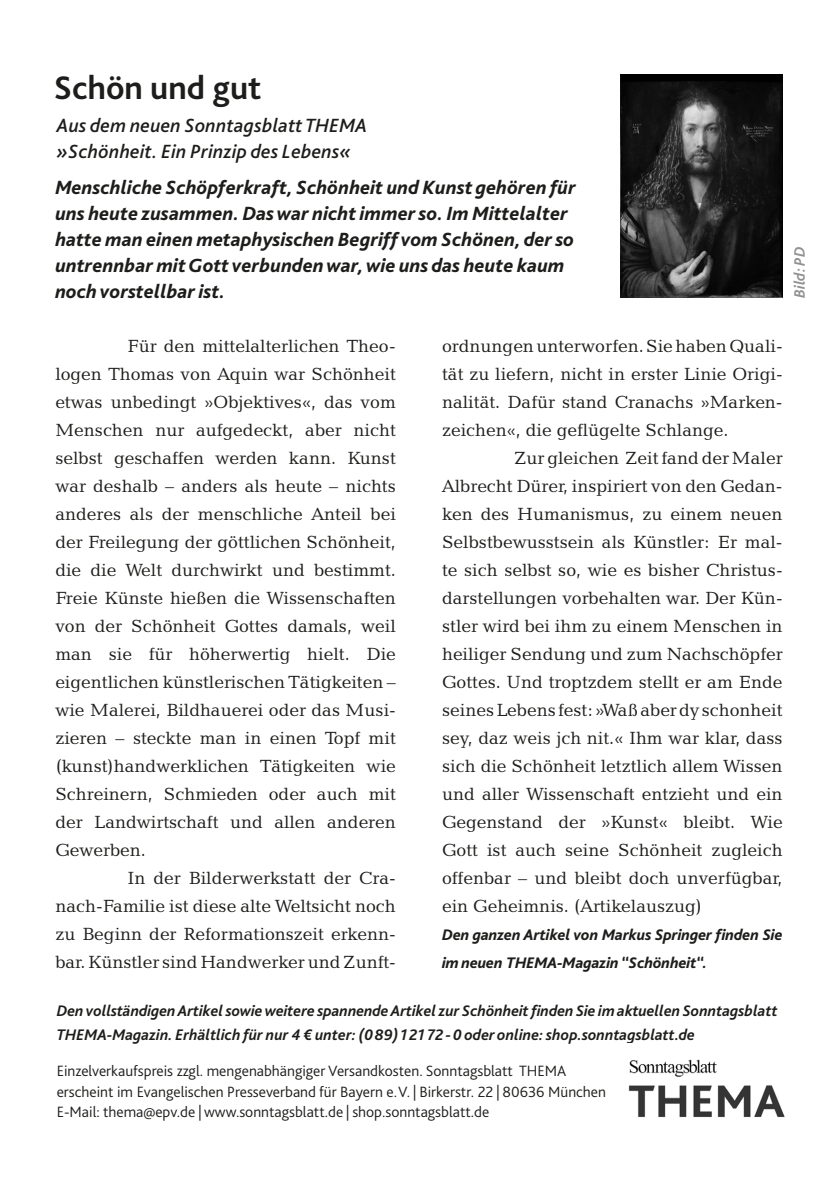
<style>
.page{position:relative;width:840px;height:1191px;background:#fff}
.page>*{position:absolute;margin:0;border:0;box-sizing:border-box;transform-origin:0 0}
.t1{font:700 34.2px "Bliss 2";color:#1d1d1b}
.Einleitung-fett{font:italic 800 20px/26px "Bliss 2";letter-spacing:.005em;color:#1d1d1b}
.t2{font:italic 500 20px/26px "Bliss 2";letter-spacing:.01em;color:#1d1d1b}
.t3{font:18px/28px "Candida BT";color:#1d1d1b;text-align:justify}
.t4{font:italic 700 16px/23.6px "Bliss 2";color:#1d1d1b}
.t5{font:italic 800 16px/28px "Bliss 2";letter-spacing:-.01em;color:#1d1d1b}
.t6{font:italic 700 15.8px "Bliss 2";color:#919190}
.Copy{font:300 15.6px/20.6px "Bliss 2";color:#1d1d1b}
</style>
<div class="page">
<img style="left:620px;top:75px;width:162px;height:223px">
<img style="left:628px;top:1059px;width:157px;height:58px">
<p class="t1" style="left:54px;top:66px;width:209px">Schön und gut</p>
<p class="t2" style="left:57px;top:112px;width:312px">Aus dem neuen Sonntagsblatt THEMA »Schönheit. Ein Prinzip des Lebens«</p>
<p class="Einleitung-fett" style="left:55px;top:173px;width:522px">Menschliche Schöpferkraft, Schönheit und Kunst gehören für uns heute zusammen. Das war nicht immer so. Im Mittelalter hatte man einen metaphysischen Begriff vom Schönen, der so untrennbar mit Gott verbunden war, wie uns das heute kaum noch vorstellbar ist.</p>
<p class="t6" style="left:789px;top:298px;width:53px;rotate:-90deg">Bild: PD</p>
<p class="t3" style="left:55px;top:331px;width:342px;text-indent:72px">Für den mittelalterlichen Theo&shy;logen Thomas von Aquin war Schönheit etwas unbedingt »Objektives«, das vom Menschen nur aufgedeckt, aber nicht selbst geschaffen werden kann. Kunst war deshalb – anders als heute – nichts anderes als der menschliche Anteil bei der Freilegung der göttlichen Schönheit, die die Welt durchwirkt und bestimmt.<br>Freie Künste hießen die Wissenschaften von der Schönheit Gottes damals, weil man sie für höherwertig hielt. Die eigentlichen künstlerischen Tätigkeiten – wie Malerei, Bildhauerei oder das Musi&shy;zieren – steckte man in einen Topf mit (kunst)handwerklichen Tätigkeiten wie Schreinern, Schmieden oder auch mit der Landwirtschaft und allen anderen Gewerben.</p>
<p class="t3" style="left:55px;top:863px;width:342px;text-align:left;text-indent:72px">In der Bilderwerkstatt der Cra&shy;nach-Familie ist diese alte Weltsicht noch zu Beginn der Reformationszeit erkenn&shy;bar. Künstler sind Handwerker und Zunft-</p>
<p class="t3" style="left:442px;top:331px;width:342px">ordnungen unterworfen. Sie haben Quali&shy;tät zu liefern, nicht in erster Linie Origi&shy;nalität. Dafür stand Cranachs »Marken&shy;zeichen«, die geflügelte Schlange.</p>
<p class="t3" style="left:442px;top:443px;width:342px;text-indent:72px">Zur gleichen Zeit fand der Maler Albrecht Dürer, inspiriert von den Gedan&shy;ken des Humanismus, zu einem neuen Selbstbewusstsein als Künstler: Er mal&shy;te sich selbst so, wie es bisher Christus&shy;darstellungen vorbehalten war. Der Kün&shy;stler wird bei ihm zu einem Menschen in heiliger Sendung und zum Nachschöpfer Gottes. Und troptzdem stellt er am Ende seines Lebens fest: »Waß aber dy schonheit sey, daz weis jch nit.« Ihm war klar, dass sich die Schönheit letztlich allem Wissen und aller Wissenschaft entzieht und ein Gegenstand der »Kunst« bleibt. Wie Gott ist auch seine Schönheit zugleich offenbar – und bleibt doch unverfügbar, ein Geheimnis. (Artikelauszug)</p>
<p class="t5" style="left:442px;top:920px;width:342px">Den ganzen Artikel von Markus Springer finden Sie im neuen THEMA-Magazin “Schönheit“.</p>
<p class="t4" style="left:57px;top:999px;width:722px">Den vollständigen Artikel sowie weitere spannende Artikel zur Schönheit finden Sie im aktuellen Sonntagsblatt<br>THEMA-Magazin. Erhältlich für nur 4 € unter: (0 89) 121 72-0 oder online: shop.sonntagsblatt.de</p>
<p class="Copy" style="left:57px;top:1060px;width:550px">Einzelverkaufspreis zzgl. mengenabhängiger Versandkosten. Sonntagsblatt THEMA erscheint im Evangelischen Presseverband für Bayern e.V. | Birkerstr. 22 | 80636 München<br>E-Mail: thema@epv.de |www.sonntagsblatt.de | shop.sonntagsblatt.de</p>
</div>
